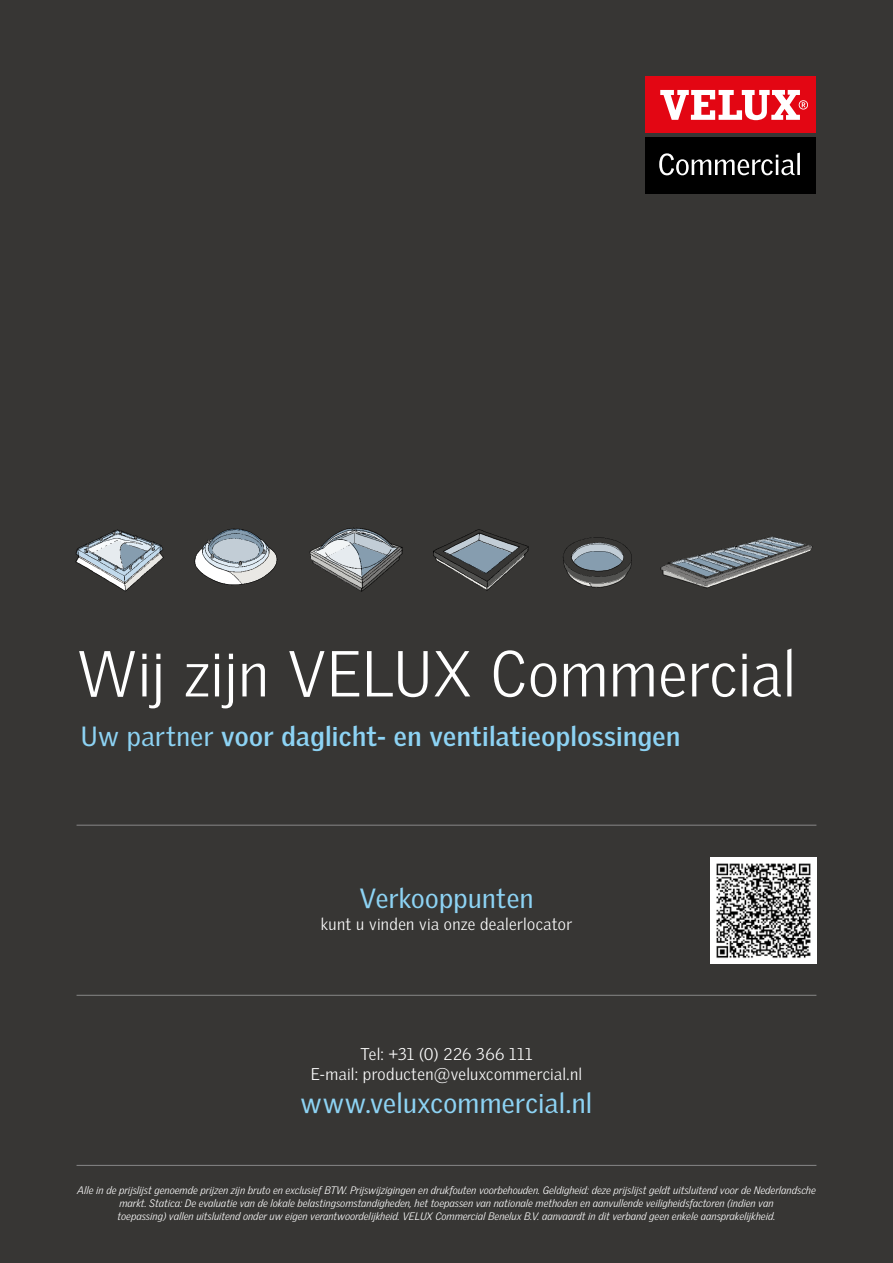
<style>
.page{position:relative;width:893px;height:1263px;background:#373634}
.page>*{position:absolute;margin:0;border:0;box-sizing:border-box;transform-origin:0 0}
.t1{font:300 63px "Velux Gothic";color:#fff}
.t2{font:27.45px "Velux Gothic";letter-spacing:.015em;color:#8dd3f4}
.t3{font:700 27px "Velux Gothic";letter-spacing:.015em;color:#8dd3f4}
.t4{font:27px "Velux Gothic";letter-spacing:.015em;color:#8dd3f4}
.t5{font:300 16.5px/19.8px "Velux Gothic";letter-spacing:.02em;color:#fff;text-align:center}
.t6{font:italic 300 10.5px/12.6px "Velux Gothic";color:#fff;text-align:center}
.s1{font-weight:400}
</style>
<div class="page">
<hr style="left:77px;top:995px;width:739px;height:1px;background:#878787">
<hr style="left:77px;top:1165px;width:739px;height:1px;background:#878787">
<hr style="left:77px;top:825px;width:739px;height:1px;background:#878787">
<img style="left:194px;top:528px;width:84px;height:58px">
<img style="left:75px;top:529px;width:89px;height:63px">
<img style="left:309px;top:527px;width:94px;height:65px">
<img style="left:433px;top:529px;width:96px;height:62px">
<img style="left:660px;top:536px;width:153px;height:53px">
<img style="left:563px;top:537px;width:69px;height:51px">
<div style="left:646px;top:77px;width:170px;height:56px;background:#e30613"></div>
<svg style="left:660px;top:90px;width:148px;height:30px"></svg>
<div style="left:646px;top:138px;width:170px;height:56px;background:#000"></div>
<svg style="left:659px;top:153px;width:141px;height:22px"></svg>
<img style="left:710px;top:857px;width:106px;height:106px">
<h1 class="t1" style="left:77px;top:636px;width:721px">Wij zijn VELUX Commercial</h1>
<h3 class="t3" style="left:81px;top:719px;width:601px"><span class="s1">Uw partner</span> voor daglicht- en ventilatieoplossingen</h3>
<h3 class="t4" style="left:360px;top:882px;width:175px">Verkooppunten</h3>
<h3 class="t5" style="left:321px;top:914px;width:253px">kunt u vinden via onze dealerlocator</h3>
<h3 class="t5" style="left:311px;top:1044px;width:273px">Tel: +31 (0) 226 366 111<br>E-mail: producten@veluxcommercial.nl</h3>
<h2 class="t2" style="left:301px;top:1087px;width:293px">www.veluxcommercial.nl</h2>
<p class="t6" style="left:77px;top:1184px;width:740px">Alle in de prijslijst genoemde prijzen zijn bruto en exclusief BTW. Prijswijzigingen en drukfouten voorbehouden. Geldigheid: deze prijslijst geldt uitsluitend voor de Nederlandsche markt. Statica: De evaluatie van de lokale belastingsomstandigheden, het toepassen van nationale methoden en aanvullende veiligheidsfactoren (indien van<br>toepassing) vallen uitsluitend onder uw eigen verantwoordelijkheid. VELUX Commercial Benelux B.V. aanvaardt in dit verband geen enkele aansprakelijkheid.</p>
</div>
